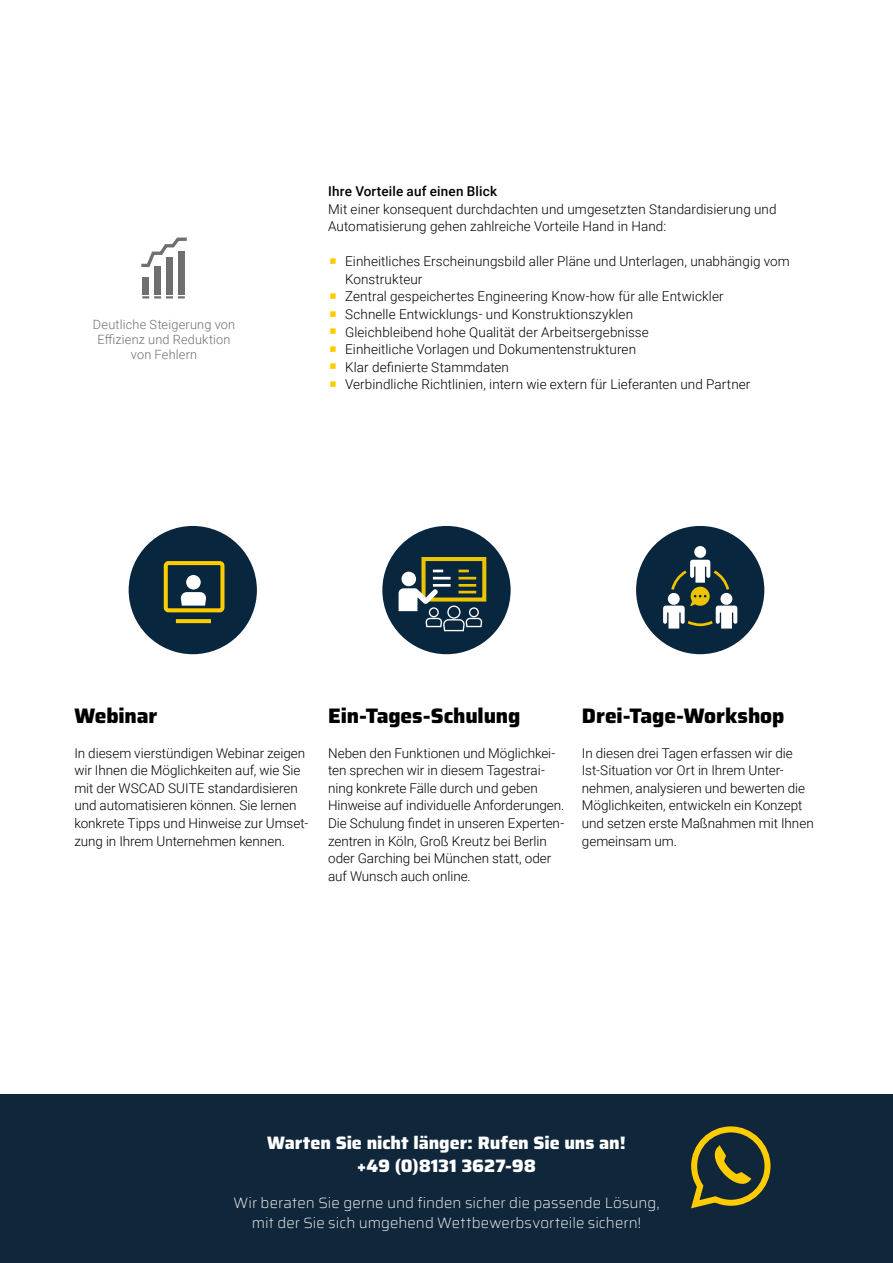
<style>
.page{position:relative;width:893px;height:1263px;background:#fff}
.page>*{position:absolute;margin:0;border:0;box-sizing:border-box;transform-origin:0 0}
.t1{font:800 21px "Saira";letter-spacing:-.005em;color:#000}
.t2{font:800 18px/22.5px "Saira";letter-spacing:-.005em;color:#fff;text-align:center}
.t3{font:200 15px/19.5px "Saira";letter-spacing:.005em;color:#fff;text-align:center}
.t4{font:300 13.5px/17.5px "Roboto";color:#000}
.t5{font:500 13.5px "Roboto";letter-spacing:.01em;color:#000}
.t6{font:300 12.75px/15.3px "Roboto";letter-spacing:.015em;color:#706f6f;text-align:center}
</style>
<div class="page">
<div style="left:0;top:1094px;width:893px;height:169px;background:#10273b"></div>
<svg style="left:691px;top:1126px;width:80px;height:83px"></svg>
<div style="left:142px;top:278px;width:7px;height:17px;background:#706f6f"></div>
<div style="left:154px;top:266px;width:7px;height:29px;background:#706f6f"></div>
<div style="left:166px;top:258px;width:7px;height:37px;background:#706f6f"></div>
<div style="left:178px;top:251px;width:7px;height:44px;background:#706f6f"></div>
<svg style="left:141px;top:237px;width:46px;height:31px"></svg>
<svg style="left:142px;top:296px;width:43px;height:2px"></svg>
<div style="left:382px;top:526px;width:129px;height:128px;background:#08263d;border-radius:50%"></div>
<svg style="left:398px;top:557px;width:89px;height:75px"></svg>
<div style="left:636px;top:526px;width:128px;height:128px;background:#08263d;border-radius:50%"></div>
<div style="left:694px;top:546px;width:12px;height:12px;background:#fff;border-radius:50%"></div>
<svg style="left:663px;top:560px;width:74px;height:68px"></svg>
<div style="left:129px;top:526px;width:128px;height:128px;background:#08263d;border-radius:50%"></div>
<svg style="left:163px;top:561px;width:62px;height:63px"></svg>
<div style="left:186px;top:575px;width:15px;height:14px;background:#fff;border-radius:50%"></div>
<p class="t6" style="left:93px;top:316px;width:144px">Deutliche Steigerung von<br>Effizienz und Reduktion von Fehlern</p>
<p class="t5" style="left:328px;top:182px;width:170px">Ihre Vorteile auf einen Blick</p>
<p class="t4" style="left:328px;top:200px;width:450px">Mit einer konsequent durchdachten und umgesetzten Standardisierung und<br>Automatisierung gehen zahlreiche Vorteile Hand in Hand:</p>
<p class="t4" style="left:345px;top:252px;width:446px">Einheitliches Erscheinungsbild aller Pläne und Unterlagen, unabhängig vom Konstrukteur<br>Zentral gespeichertes Engineering Know-how für alle Entwickler<br>Schnelle Entwicklungs- und Konstruktionszyklen<br>Gleichbleibend hohe Qualität der Arbeitsergebnisse<br>Einheitliche Vorlagen und Dokumentenstrukturen<br>Klar definierte Stammdaten<br>Verbindliche Richtlinien, intern wie extern für Lieferanten und Partner</p>
<h1 class="t1" style="left:74px;top:699px;width:85px">Webinar</h1>
<p class="t4" style="left:74px;top:744px;width:235px">In diesem vierstündigen Webinar zeigen wir Ihnen die Möglichkeiten auf, wie Sie mit der WSCAD SUITE standardisieren und automatisieren können. Sie lernen konkrete Tipps und Hinweise zur Umset&shy;zung in Ihrem Unternehmen kennen.</p>
<h1 class="t1" style="left:328px;top:699px;width:194px">Ein-Tages-Schulung</h1>
<p class="t4" style="left:328px;top:744px;width:238px">Neben den Funktionen und Möglichkei&shy;ten sprechen wir in diesem Tagestrai&shy;ning konkrete Fälle durch und geben Hinweise auf individuelle Anforderungen.<br>Die Schulung findet in unseren Experten&shy;zentren in Köln, Groß Kreutz bei Berlin oder Garching bei München statt, oder auf Wunsch auch online.</p>
<h1 class="t1" style="left:582px;top:699px;width:204px">Drei-Tage-Workshop</h1>
<p class="t4" style="left:582px;top:744px;width:233px">In diesen drei Tagen erfassen wir die Ist-Situation vor Ort in Ihrem Unter&shy;nehmen, analysieren und bewerten die Möglichkeiten, entwickeln ein Konzept und setzen erste Maßnahmen mit Ihnen gemeinsam um.</p>
<h2 class="t2" style="left:267px;top:1132px;width:360px">Warten Sie nicht länger: Rufen Sie uns an! +49 (0)8131 3627-98</h2>
<p class="t3" style="left:233px;top:1193px;width:428px">Wir beraten Sie gerne und finden sicher die passende Lösung, mit der Sie sich umgehend Wettbewerbsvorteile sichern!</p>
</div>
